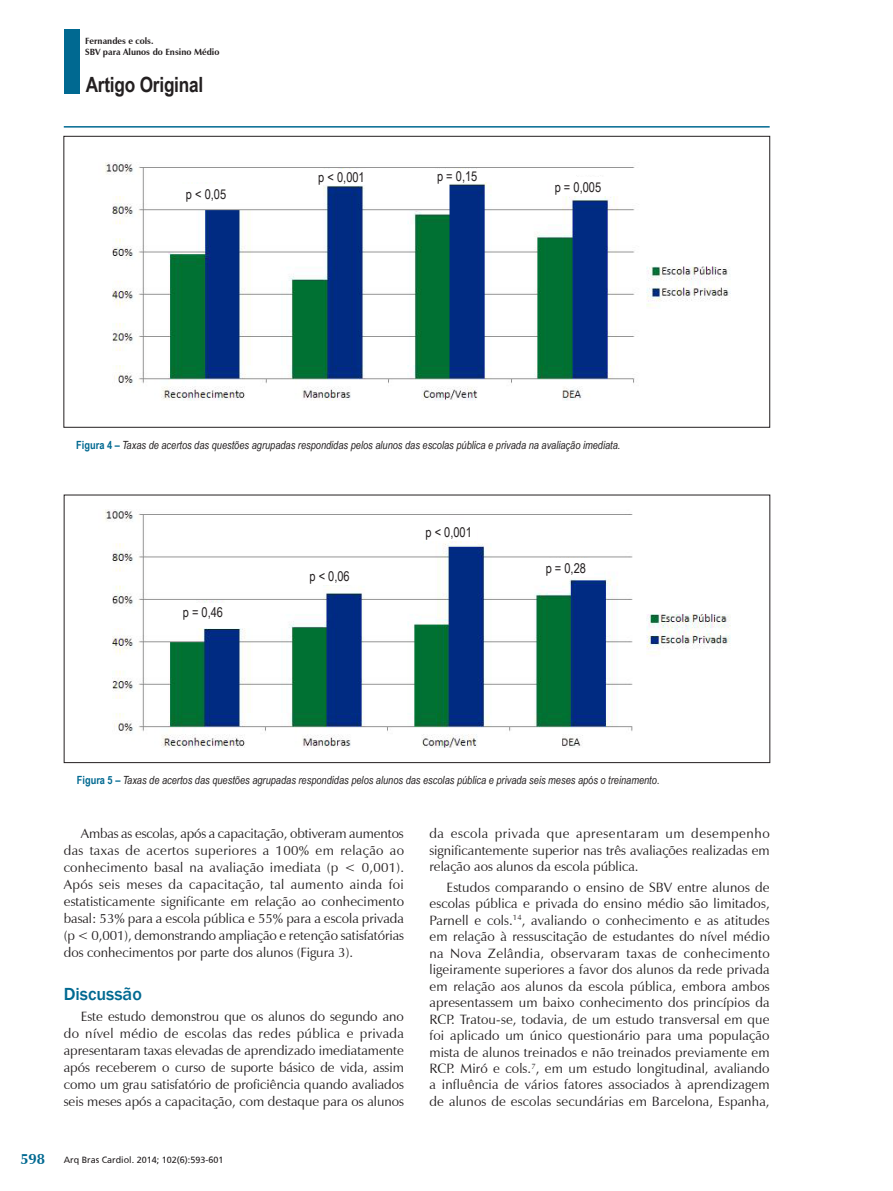
<style>
.page{position:relative;width:893px;height:1191px;background:#fff}
.page>*{position:absolute;margin:0;border:0;box-sizing:border-box;transform-origin:0 0}
.t1{font:700 21px "Arial Narrow";letter-spacing:-.01em;color:#231f20}
._02_-_TITULO_-_MATER{font:500 18px "Franklin Gothic";color:#006991}
.t2{font:700 15px "Zapf Humanist 601 BT";color:#006991}
._01-TEXTO_BASICO{font:13.5px/16.5px "Zapf Humanist 601 BT";color:#231f20;text-align:justify}
._01-TEXTO_BASICO-2{font:13.5px "Arial Narrow";color:#231f20}
._05_-_LEGENDA_TABELA{font:italic 11.25px "Arial Narrow";color:#231f20}
.t3{font:700 9px "Zapf Humanist 601 BT";color:#231f20}
.t4{font:9px "Frutiger";color:#231f20}
.s1{font-weight:700;font-style:normal;color:#006991}
</style>
<div class="page">
<hr style="left:64px;top:126px;width:706px;height:2px;background:#006991">
<div style="left:64px;top:29px;width:16px;height:65px;background:#006991"></div>
<div style="left:64px;top:495px;width:706px;height:268px;border:1px solid #231f20"></div>
<img style="left:105px;top:510px;width:626px;height:238px">
<div style="left:175px;top:603px;width:56px;height:18px;background:#fff"></div>
<div style="left:538px;top:558px;width:56px;height:19px;background:#fff"></div>
<div style="left:302px;top:566px;width:55px;height:19px;background:#fff"></div>
<div style="left:421px;top:522px;width:55px;height:19px;background:#fff"></div>
<img style="left:105px;top:163px;width:626px;height:238px">
<div style="left:429px;top:169px;width:56px;height:13px;background:#fff"></div>
<div style="left:178px;top:185px;width:56px;height:18px;background:#fff"></div>
<div style="left:550px;top:177px;width:56px;height:19px;background:#fff"></div>
<div style="left:314px;top:169px;width:55px;height:16px;background:#fff"></div>
<p class="t3" style="left:85px;top:36px;width:70px">Fernandes e cols.</p>
<p class="t3" style="left:85px;top:47px;width:136px">SBV para Alunos do Ensino Médio</p>
<h1 class="t1" style="left:86px;top:68px;width:119px">Artigo Original</h1>
<p class="_01-TEXTO_BASICO-2" style="left:186px;top:184px;width:42px">p &lt; 0,05</p>
<p class="_01-TEXTO_BASICO-2" style="left:318px;top:168px;width:48px">p &lt; 0,001</p>
<p class="_01-TEXTO_BASICO-2" style="left:437px;top:167px;width:42px">p = 0,15</p>
<p class="_01-TEXTO_BASICO-2" style="left:555px;top:177px;width:48px">p = 0,005</p>
<p class="_05_-_LEGENDA_TABELA" style="left:76px;top:437px;width:546px"><span class="s1">Figura 4 –</span> Taxas de acertos das questões agrupadas respondidas pelos alunos das escolas pública e privada na avaliação imediata.</p>
<p class="_01-TEXTO_BASICO-2" style="left:183px;top:602px;width:42px">p = 0,46</p>
<p class="_01-TEXTO_BASICO-2" style="left:309px;top:566px;width:42px">p &lt; 0,06</p>
<p class="_01-TEXTO_BASICO-2" style="left:425px;top:522px;width:48px">p &lt; 0,001</p>
<p class="_01-TEXTO_BASICO-2" style="left:546px;top:558px;width:42px">p = 0,28</p>
<p class="t2" style="left:20px;top:1149px;width:26px">598</p>
<p class="_05_-_LEGENDA_TABELA" style="left:77px;top:772px;width:584px"><span class="s1">Figura 5 –</span> Taxas de acertos das questões agrupadas respondidas pelos alunos das escolas pública e privada seis meses após o treinamento.</p>
<p class="_01-TEXTO_BASICO" style="left:64px;top:825px;width:342px;line-height:17px;text-indent:17px">Ambas as escolas, após a capacitação, obtiveram aumentos das taxas de acertos superiores a 100% em relação ao conhecimento basal na avaliação imediata (p &lt; 0,001).<br>Após seis meses da capacitação, tal aumento ainda foi estatisticamente significante em relação ao conhecimento basal: 53% para a escola pública e 55% para a escola privada (p &lt; 0,001), demonstrando ampliação e retenção satisfatórias dos conhecimentos por parte dos alunos (Figura 3).</p>
<p class="_02_-_TITULO_-_MATER" style="left:64px;top:983px;width:80px">Discussão</p>
<p class="_01-TEXTO_BASICO" style="left:64px;top:1008px;width:342px;line-height:17px;text-indent:17px">Este estudo demonstrou que os alunos do segundo ano do nível médio de escolas das redes pública e privada apresentaram taxas elevadas de aprendizado imediatamente após receberem o curso de suporte básico de vida, assim como um grau satisfatório de proficiência quando avaliados seis meses após a capacitação, com destaque para os alunos</p>
<p class="t4" style="left:64px;top:1154px;width:161px">Arq Bras Cardiol. 2014; 102(6):593-601</p>
<p class="_01-TEXTO_BASICO" style="left:429px;top:825px;width:342px">da escola privada que apresentaram um desempenho significantemente superior nas três avaliações realizadas em relação aos alunos da escola pública.</p>
<p class="_01-TEXTO_BASICO" style="left:429px;top:879px;width:342px;text-indent:17px">Estudos comparando o ensino de SBV entre alunos de escolas pública e privada do ensino médio são limitados, Parnell e cols.<sup>14</sup>, avaliando o conhecimento e as atitudes em relação à ressuscitação de estudantes do nível médio na Nova Zelândia, observaram taxas de conhecimento ligeiramente superiores a favor dos alunos da rede privada em relação aos alunos da escola pública, embora ambos apresentassem um baixo conhecimento dos princípios da RCP. Tratou-se, todavia, de um estudo transversal em que foi aplicado um único questionário para uma população mista de alunos treinados e não treinados previamente em RCP. Miró e cols.<sup>7</sup>, em um estudo longitudinal, avaliando a influência de vários fatores associados à aprendizagem de alunos de escolas secundárias em Barcelona, Espanha,</p>
</div>
